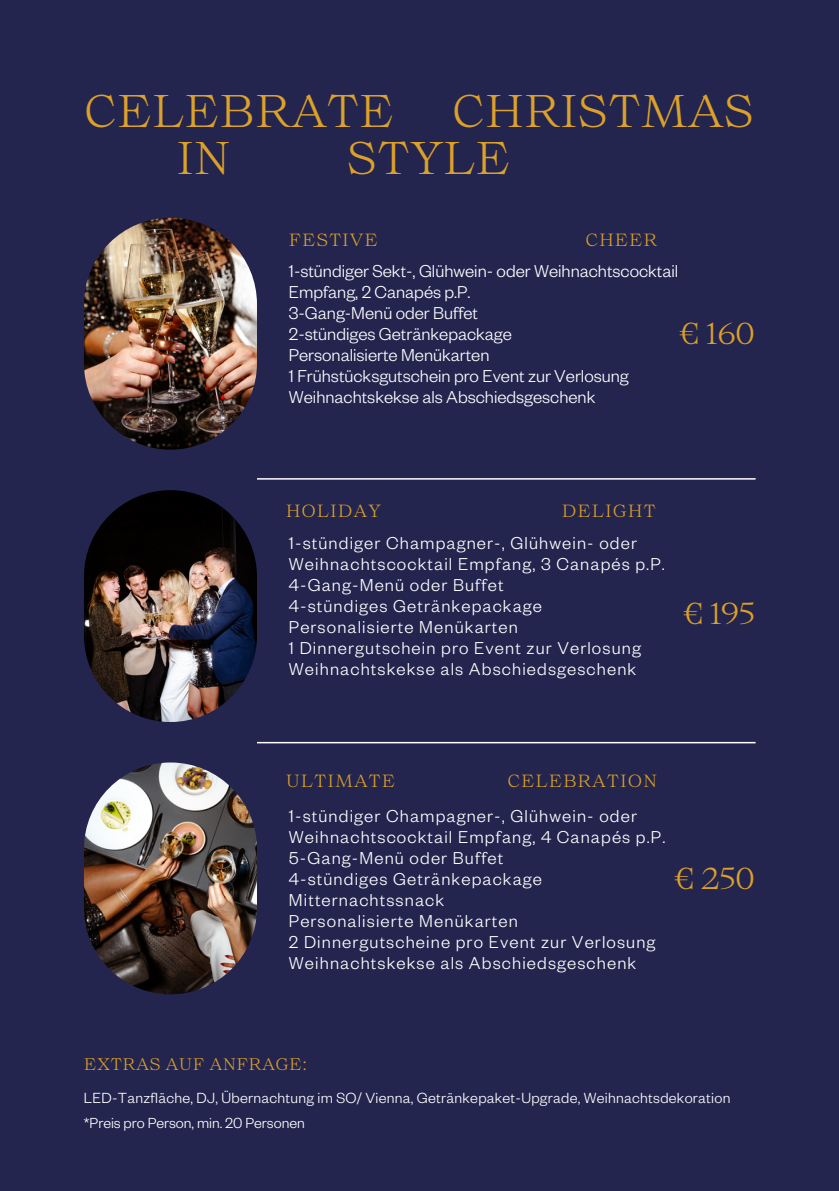
<style>
.page{position:relative;width:839px;height:1191px;background:#fff}
.page>*{position:absolute;margin:0;border:0;box-sizing:border-box;transform-origin:0 0}
.t1{font:300 44px "Bw Beto DEMO";color:#dca12a}
.t2{font:300 29px "Bw Beto DEMO";letter-spacing:-.04em;color:#dca12a}
.t3{font:300 19px/21px "Founders Grotesk";letter-spacing:.06em;color:#fff}
.t4{font:300 19px/21px "Founders Grotesk";color:#fff}
.t5{font:300 17px "Bw Beto DEMO";letter-spacing:.05em;color:#dca12a}
.t6{font:300 16px "Founders Grotesk";letter-spacing:.02em;color:#fff}
.t7{font:300 16px "Founders Grotesk";color:#fff}
.t8{font:300 16px "Bw Beto DEMO";letter-spacing:.02em;color:#dca12a}
</style>
<div class="page">
<div style="left:0;top:0;width:838px;height:1191px;background:#23254e"></div>
<hr style="left:257px;top:478px;width:498px;height:2px;background:#fff">
<hr style="left:257px;top:742px;width:498px;height:1px;background:#fff">
<img style="left:84px;top:218px;width:173px;height:231px;border-radius:86px">
<img style="left:84px;top:490px;width:173px;height:232px;border-radius:86px">
<img style="left:84px;top:762px;width:173px;height:232px;border-radius:86px">
<p class="t1" style="left:84px;top:83px;width:311px">CELEBRATE</p>
<p class="t1" style="left:452px;top:83px;width:304px">CHRISTMAS</p>
<p class="t1" style="left:176px;top:130px;width:56px">IN</p>
<p class="t1" style="left:346px;top:130px;width:165px">STYLE</p>
<h1 class="t5" style="left:289px;top:229px;width:90px">FESTIVE</h1>
<h1 class="t5" style="left:585px;top:229px;width:73px">CHEER</h1>
<p class="t4" style="left:289px;top:264px;width:391px">1-stündiger Sekt-, Glühwein- oder Weihnachtscocktail Empfang, 2 Canapés p.P.<br>3-Gang-Menü oder Buffet<br>2-stündiges Getränkepackage<br>Personalisierte Menükarten<br>1 Frühstücksgutschein pro Event zur Verlosung</p>
<h4 class="t4" style="left:289px;top:390px;width:308px">Weihnachtskekse als Abschiedsgeschenk</h4>
<p class="t2" style="left:678px;top:315px;width:78px">€ 160</p>
<h2 class="t5" style="left:286px;top:500px;width:97px">HOLIDAY</h2>
<h2 class="t5" style="left:562px;top:500px;width:96px">DELIGHT</h2>
<h3 class="t3" style="left:289px;top:536px;width:377px">1-stündiger Champagner-, Glühwein- oder Weihnachtscocktail Empfang, 3 Canapés p.P.<br>4-Gang-Menü oder Buffet<br>4-stündiges Getränkepackage Personalisierte Menükarten<br>1 Dinnergutschein pro Event zur Verlosung</h3>
<p class="t3" style="left:289px;top:662px;width:349px">Weihnachtskekse als Abschiedsgeschenk</p>
<h3 class="t2" style="left:682px;top:595px;width:75px">€ 195</h3>
<h4 class="t5" style="left:286px;top:770px;width:111px">ULTIMATE</h4>
<h4 class="t5" style="left:507px;top:770px;width:151px">CELEBRATION</h4>
<h2 class="t3" style="left:289px;top:809px;width:378px">1-stündiger Champagner-, Glühwein- oder Weihnachtscocktail Empfang, 4 Canapés p.P.<br>5-Gang-Menü oder Buffet<br>4-stündiges Getränkepackage Mitternachtssnack<br>Personalisierte Menükarten<br>2 Dinnergutscheine pro Event zur Verlosung</h2>
<p class="t3" style="left:289px;top:956px;width:349px">Weihnachtskekse als Abschiedsgeschenk</p>
<p class="t2" style="left:673px;top:860px;width:84px">€ 250</p>
<p class="t8" style="left:84px;top:1054px;width:224px">EXTRAS AUF ANFRAGE:</p>
<p class="t6" style="left:84px;top:1093px;width:648px">LED-Tanzfläche, DJ, Übernachtung im SO/ Vienna, Getränkepaket-Upgrade, Weihnachtsdekoration</p>
<h4 class="t7" style="left:84px;top:1118px;width:222px">*Preis pro Person, min. 20 Personen</h4>
</div>
